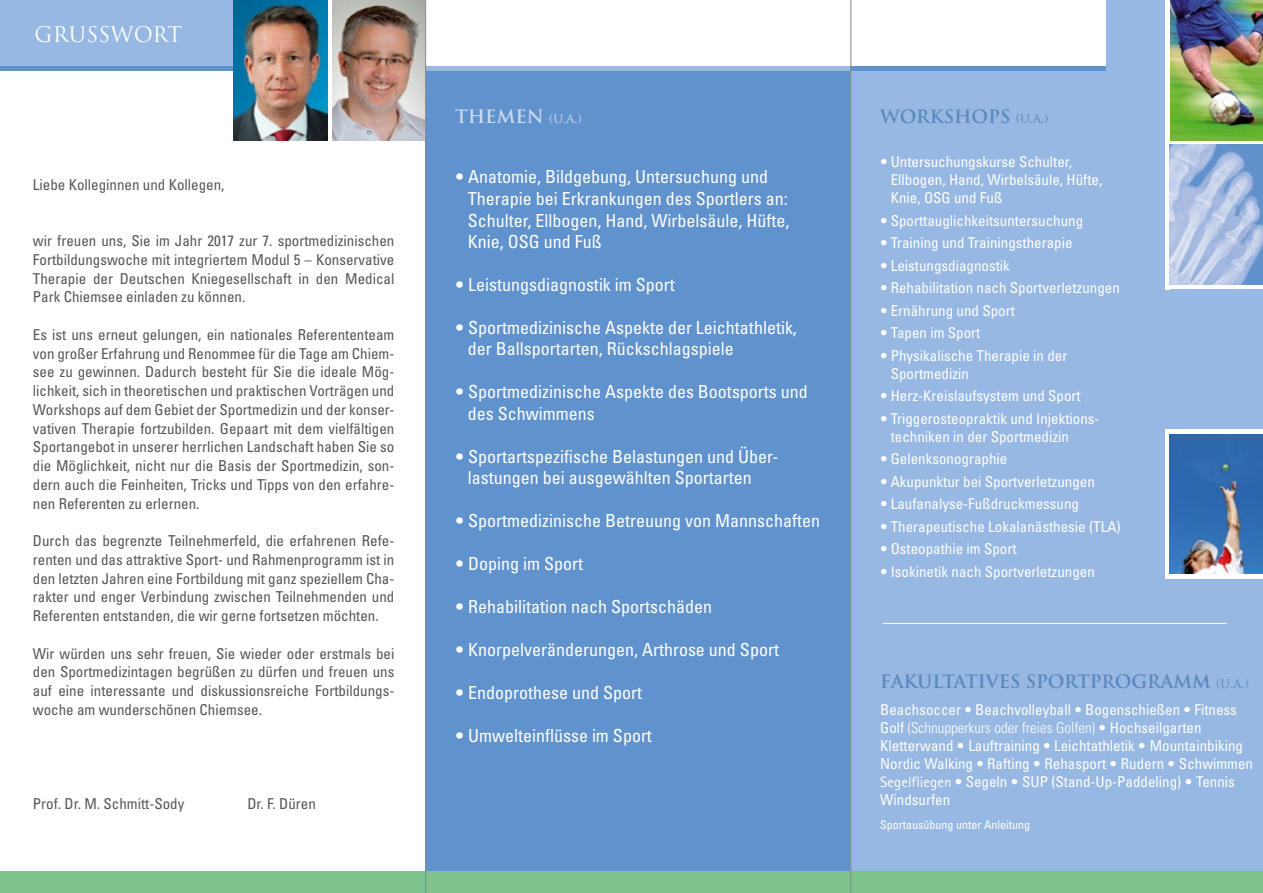
<style>
.page{position:relative;width:1263px;height:893px;background:#fff}
.page>*{position:absolute;margin:0;border:0;box-sizing:border-box;transform-origin:0 0}
.t1{font:21px "Trajan";letter-spacing:.01em;color:#fff}
.t2{font:condensed 18px/21.6px "Univers";color:#fff}
.t3{font:700 18px "Trajan";letter-spacing:-.005em;color:#5a88be}
.t4{font:700 18px "Trajan";color:#cddbf1}
.t5{font:condensed 15px/18.8px "Univers";color:#565655;text-align:justify}
.t6{font:condensed 15px/18px "Univers";color:#fff}
.t7{font:condensed 12px "Univers";color:#fff}
.s1{font-weight:400;font-size:12px}
.s2{font-family:"Rotis Sans Serif";font-stretch:normal}
.s3{font-weight:300}
</style>
<div class="page">
<div style="left:425px;top:0;width:425px;height:893px;background:#6092cd"></div>
<div style="left:850px;top:0;width:413px;height:893px;background:#97b8e2"></div>
<div style="left:0;top:0;width:429px;height:70px;background:#6092cd"></div>
<div style="left:0;top:0;width:425px;height:66px;background:#97b8e2"></div>
<img style="left:332px;top:0;width:93px;height:140px">
<div style="left:327px;top:0;width:5px;height:144px;background:#fff"></div>
<hr style="left:1165px;top:430px;width:4px;height:145px;background:#fff">
<div style="left:1168px;top:105px;width:95px;height:184px;background:linear-gradient(to right,#fff,#fff)"></div>
<img style="left:1169px;top:434px;width:94px;height:140px">
<div style="left:1165px;top:429px;width:98px;height:5px;background:#fff"></div>
<hr style="left:1165px;top:574px;width:98px;height:4px;background:#fff">
<hr style="left:883px;top:623px;width:343px;height:1px;background:#fff">
<div style="left:425px;top:0;width:442px;height:70px;background:#97b8e2"></div>
<div style="left:850px;top:0;width:413px;height:70px;background:#6092cd"></div>
<div style="left:425px;top:0;width:838px;height:66px;background:#fff"></div>
<img style="left:1169px;top:0;width:94px;height:140px">
<hr style="left:1165px;top:0;width:4px;height:289px;background:#fff">
<div style="left:1106px;top:0;width:59px;height:140px;background:#97b8e2"></div>
<div style="left:0;top:871px;width:1263px;height:22px;background:#7ec28e"></div>
<img style="left:1169px;top:145px;width:94px;height:140px">
<img style="left:234px;top:0;width:93px;height:140px">
<hr style="left:425px;top:0;width:1px;height:893px;background:#868786">
<hr style="left:850px;top:0;width:1px;height:893px;background:#868786">
<h1 class="t1" style="left:34px;top:22px;width:149px">GRUßWORT</h1>
<p class="t5" style="left:33px;top:175px;width:193px">Liebe Kolleginnen und Kollegen,</p>
<p class="t5" style="left:33px;top:231px;width:363px">wir freuen uns, Sie im Jahr 2017 zur 7. sportmedizinischen Fortbildungswoche mit integriertem Modul 5 – Konservative Therapie der Deutschen Kniegesellschaft in den Medical Park Chiemsee einladen zu können.</p>
<p class="t5" style="left:33px;top:325px;width:363px">Es ist uns erneut gelungen, ein nationales Referententeam von großer Erfahrung und Renommee für die Tage am Chiem&shy;see zu gewinnen. Dadurch besteht für Sie die ideale Mög&shy;lichkeit, sich in theoretischen und praktischen Vorträgen und Workshops auf dem Gebiet der Sportmedizin und der konser&shy;vativen Therapie fortzubilden. Gepaart mit dem vielfältigen Sportangebot in unserer herrlichen Landschaft haben Sie so die Möglichkeit, nicht nur die Basis der Sportmedizin, son&shy;dern auch die Feinheiten, Tricks und Tipps von den erfahre&shy;nen Referenten zu erlernen.</p>
<p class="t5" style="left:33px;top:531px;width:363px">Durch das begrenzte Teilnehmerfeld, die erfahrenen Refe&shy;renten und das attraktive Sport- und Rahmenprogramm ist in den letzten Jahren eine Fortbildung mit ganz speziellem Cha&shy;rakter und enger Verbindung zwischen Teilnehmenden und Referenten entstanden, die wir gerne fortsetzen möchten.</p>
<p class="t5" style="left:33px;top:644px;width:363px">Wir würden uns sehr freuen, Sie wieder oder erstmals bei den Sportmedizintagen begrüßen zu dürfen und freuen uns auf eine interessante und diskussionsreiche Fortbildungs&shy;woche am wunderschönen Chiemsee.</p>
<p class="t5" style="left:33px;top:794px;width:153px">Prof. Dr. M. Schmitt-Sody</p>
<p class="t5" style="left:247px;top:794px;width:70px">Dr. F. Düren</p>
<p class="t4" style="left:455px;top:105px;width:128px">THEMEN <span class="s1">(U.A.)</span></p>
<p class="t2" style="left:468px;top:166px;width:323px;text-indent:-13px"><span class="s2">•</span> Anatomie, Bildgebung, Untersuchung und Therapie bei Erkrankungen des Sportlers an:<br>Schulter, Ellbogen, Hand, Wirbelsäule, Hüfte, Knie, OSG und Fuß</p>
<p class="t2" style="left:455px;top:274px;width:221px"><span class="s2">•</span> Leistungsdiagnostik im Sport</p>
<p class="t2" style="left:468px;top:316px;width:331px;text-indent:-13px"><span class="s2">•</span> Sportmedizinische Aspekte der Leichtathletik, der Ballsportarten, Rückschlagspiele</p>
<p class="t2" style="left:468px;top:381px;width:342px;text-indent:-13px"><span class="s2">•</span> Sportmedizinische Aspekte des Bootsports und des Schwimmens</p>
<p class="t2" style="left:468px;top:445px;width:312px;text-indent:-13px"><span class="s2">•</span> Sportartspezifische Belastungen und Über&shy;lastungen bei ausgewählten Sportarten</p>
<p class="t2" style="left:455px;top:510px;width:366px"><span class="s2">•</span> Sportmedizinische Betreuung von Mannschaften</p>
<p class="t2" style="left:455px;top:553px;width:129px"><span class="s2">•</span> Doping im Sport</p>
<p class="t2" style="left:455px;top:595px;width:258px"><span class="s2">•</span> Rehabilitation nach Sportschäden</p>
<p class="t2" style="left:455px;top:638px;width:325px"><span class="s2">•</span> Knorpelveränderungen, Arthrose und Sport</p>
<p class="t2" style="left:455px;top:681px;width:188px"><span class="s2">•</span> Endoprothese und Sport</p>
<p class="t2" style="left:455px;top:724px;width:198px"><span class="s2">•</span> Umwelteinflüsse im Sport</p>
<p class="t3" style="left:880px;top:105px;width:170px">WORKSHOPS <span class="s1">(U.A.)</span></p>
<p class="t6" style="left:891px;top:153px;width:213px;text-indent:-10px"><span class="s2">•</span> Untersuchungskurse Schulter,<br>Ellbogen, Hand, Wirbelsäule, Hüfte,<br>Knie, OSG und Fuß</p>
<p class="t6" style="left:880px;top:211px;width:204px"><span class="s2">•</span> Sporttauglichkeitsuntersuchung</p>
<p class="t6" style="left:880px;top:234px;width:194px"><span class="s2">•</span> Training und Trainingstherapie</p>
<p class="t6" style="left:880px;top:256px;width:131px"><span class="s2">•</span> Leistungsdiagnostik</p>
<p class="t6" style="left:880px;top:279px;width:241px"><span class="s2">•</span> Rehabilitation nach Sportverletzungen</p>
<p class="t6" style="left:880px;top:301px;width:136px"><span class="s2">•</span> Ernährung und Sport</p>
<p class="t6" style="left:880px;top:324px;width:102px"><span class="s2">•</span> Tapen im Sport</p>
<p class="t6" style="left:891px;top:346px;width:178px;text-indent:-10px"><span class="s2">•</span> Physikalische Therapie in der<br>Sportmedizin</p>
<p class="t6" style="left:880px;top:387px;width:202px"><span class="s2">•</span> Herz-Kreislaufsystem und Sport</p>
<p class="t6" style="left:891px;top:409px;width:210px;text-indent:-10px"><span class="s2">•</span> Triggerosteopraktik und Injektions&shy;techniken in der Sportmedizin</p>
<p class="t6" style="left:880px;top:450px;width:129px"><span class="s2">•</span> Gelenksonographie</p>
<p class="t6" style="left:880px;top:472px;width:216px"><span class="s2">•</span> Akupunktur bei Sportverletzungen</p>
<p class="t6" style="left:880px;top:495px;width:200px"><span class="s2">•</span> Laufanalyse-Fußdruckmessung</p>
<p class="t6" style="left:880px;top:517px;width:242px"><span class="s2">•</span> Therapeutische Lokalanästhesie (TLA)</p>
<p class="t6" style="left:880px;top:540px;width:138px"><span class="s2">•</span> Osteopathie im Sport</p>
<p class="t6" style="left:880px;top:562px;width:216px"><span class="s2">•</span> Isokinetik nach Sportverletzungen</p>
<p class="t3" style="left:880px;top:670px;width:370px">FAKULTATIVES SPORTPROGRAMM <span class="s1">(U.A.)</span></p>
<p class="t6" style="left:880px;top:701px;width:374px">Beachsoccer <span class="s2">•</span> Beachvolleyball <span class="s2">•</span> Bogenschießen <span class="s2">•</span> Fitness Golf <span class="s3">(Schnupperkurs oder freies Golfen)</span> <span class="s2">•</span> Hochseilgarten Kletterwand <span class="s2">•</span> Lauftraining <span class="s2">•</span> Leichtathletik <span class="s2">•</span> Mountainbiking Nordic Walking <span class="s2">•</span> Rafting <span class="s2">•</span> Rehasport <span class="s2">•</span> Rudern <span class="s2">•</span> Schwimmen <span class="s2">Segelfliegen •</span> Segeln <span class="s2">•</span> SUP (Stand-Up-Paddeling) <span class="s2">•</span> Tennis Windsurfen</p>
<p class="t7" style="left:880px;top:817px;width:151px">Sportausübung unter Anleitung</p>
</div>
